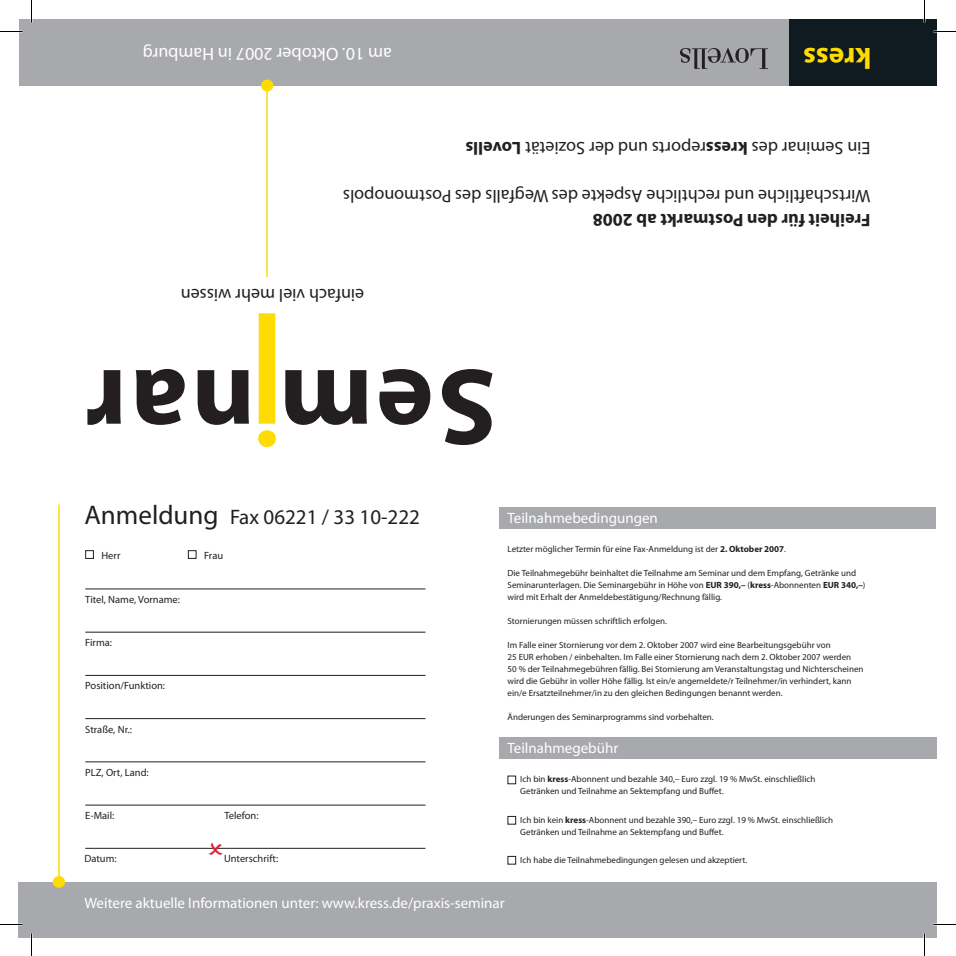
<style>
.page{position:relative;width:956px;height:956px;background:#fff}
.page>*{position:absolute;margin:0;border:0;box-sizing:border-box;transform-origin:0 0}
.t1{font:700 109.5px "Myriad Pro";letter-spacing:.03em;color:#231f20}
.t2{font:700 29.4px "Myriad Pro";color:#ffdc01}
.t3{font:21px "Myriad Pro";color:#231f20}
.t4{font:18px "Myriad Pro";color:#231f20}
.t5{font:700 18px "Myriad Pro";color:#231f20}
.t6{font:18px "Myriad Pro";color:#fff}
.t7{font:15px "Myriad Pro";color:#fff}
.t8{font:10.5px "Myriad Pro";color:#231f20}
.t9{font:9px/12px "Myriad Pro";color:#231f20}
.s1{font-weight:700}
.s2{font-size:27px}
</style>
<div class="page">
<svg style="left:258px;top:313px;width:18px;height:134px;background:#ffe024"></svg>
<div style="left:788px;top:19px;width:149px;height:67px;background:#101a21"></div>
<div style="left:19px;top:19px;width:769px;height:67px;background:#a8a9ad"></div>
<hr style="left:266px;top:89px;width:2px;height:188px;background:#ffdc01">
<div style="left:261px;top:80px;width:12px;height:11px;background:#ffdc01;border-radius:50%"></div>
<div style="left:508px;top:776px;width:8px;height:8px;border:1px solid #231f20"></div>
<div style="left:85px;top:550px;width:9px;height:9px;border:1px solid #231f20"></div>
<div style="left:188px;top:550px;width:8px;height:9px;border:1px solid #231f20"></div>
<div style="left:19px;top:882px;width:918px;height:55px;background:#a8a9ad"></div>
<hr style="left:58px;top:504px;width:2px;height:375px;background:#ffdc01">
<div style="left:53px;top:876px;width:12px;height:12px;background:#ffdc01;border-radius:50%"></div>
<hr style="left:85px;top:848px;width:340px;height:1px;background:#231f20">
<hr style="left:85px;top:805px;width:340px;height:1px;background:#231f20">
<hr style="left:85px;top:761px;width:340px;height:1px;background:#231f20">
<hr style="left:85px;top:718px;width:340px;height:1px;background:#231f20">
<hr style="left:85px;top:675px;width:340px;height:1px;background:#231f20">
<hr style="left:85px;top:632px;width:340px;height:1px;background:#231f20">
<hr style="left:85px;top:589px;width:340px;height:1px;background:#231f20">
<div style="left:508px;top:816px;width:8px;height:8px;border:1px solid #231f20"></div>
<div style="left:508px;top:856px;width:8px;height:8px;border:1px solid #231f20"></div>
<div style="left:499px;top:508px;width:437px;height:21px;background:#a8a9ad"></div>
<div style="left:499px;top:737px;width:438px;height:22px;background:#a8a9ad"></div>
<svg style="left:680px;top:48px;width:88px;height:21px"></svg>
<hr style="left:0;top:923px;width:22px;height:2px;background:#fff">
<hr style="left:933px;top:923px;width:23px;height:2px;background:#fff">
<hr style="left:923px;top:0;width:2px;height:22px;background:#fff">
<hr style="left:923px;top:933px;width:2px;height:23px;background:#fff">
<svg style="left:0;top:31px;width:22px;height:1px"></svg>
<svg style="left:933px;top:31px;width:23px;height:1px"></svg>
<svg style="left:0;top:924px;width:22px;height:1px"></svg>
<svg style="left:933px;top:924px;width:23px;height:1px"></svg>
<svg style="left:31px;top:0;width:1px;height:22px"></svg>
<svg style="left:31px;top:933px;width:1px;height:23px"></svg>
<svg style="left:924px;top:0;width:1px;height:22px"></svg>
<svg style="left:924px;top:933px;width:1px;height:23px"></svg>
<svg style="left:209px;top:847px;width:14px;height:2px"></svg>
<h3 class="t6" style="left:392px;top:64px;width:251px;rotate:-180deg">am 10. Oktober 2007 in Hamburg</h3>
<h2 class="t2" style="left:871px;top:74px;width:70px;rotate:-180deg">kress</h2>
<h3 class="t4" style="left:870px;top:157px;width:406px;rotate:-180deg">Ein Seminar des <span class="s1">kress</span>reports und der Sozietät <span class="s1">Lovells</span></h3>
<h3 class="t4" style="left:870px;top:205px;width:529px;rotate:-180deg">Wirtschaftliche und rechtliche Aspekte des Wegfalls des Postmonopols</h3>
<h3 class="t4" style="left:364px;top:305px;width:185px;rotate:-180deg">einfach viel mehr wissen</h3>
<h3 class="t5" style="left:870px;top:230px;width:279px;rotate:-180deg">Freiheit für den Postmarkt ab 2008</h3>
<h1 class="t1" style="left:497px;top:468px;width:413px;rotate:-180deg">Sem nar</h1>
<h3 class="t3" style="left:84px;top:505px;width:337px"><span class="s2">Anmeldung</span> Fax 06221 / 33 10-222</h3>
<p class="t8" style="left:101px;top:550px;width:21px">Herr</p>
<p class="t8" style="left:204px;top:550px;width:21px">Frau</p>
<p class="t8" style="left:85px;top:594px;width:96px">Titel, Name, Vorname:</p>
<p class="t8" style="left:85px;top:637px;width:28px">Firma:</p>
<p class="t8" style="left:85px;top:680px;width:81px">Position/Funktion:</p>
<p class="t8" style="left:85px;top:723px;width:48px">Straße, Nr.:</p>
<p class="t8" style="left:85px;top:766px;width:65px">PLZ, Ort, Land:</p>
<p class="t8" style="left:85px;top:810px;width:31px">E-Mail:</p>
<p class="t8" style="left:224px;top:810px;width:36px">Telefon:</p>
<p class="t8" style="left:84px;top:853px;width:34px">Datum:</p>
<p class="t8" style="left:224px;top:853px;width:56px">Unterschrift:</p>
<h3 class="t7" style="left:508px;top:510px;width:152px">Teilnahmebedingungen</h3>
<p class="t9" style="left:508px;top:543px;width:280px">Letzter möglicher Termin für eine Fax-Anmeldung ist der <span class="s1">2. Oktober 2007</span>.</p>
<p class="t9" style="left:508px;top:567px;width:359px">Die Teilnahmegebühr beinhaltet die Teilnahme am Seminar und dem Empfang, Getränke und<br>Seminarunterlagen. Die Seminargebühr in Höhe von <span class="s1">EUR 390,–</span> (<span class="s1">kress</span>-Abonnenten <span class="s1">EUR 340,–</span>) wird mit Erhalt der Anmeldebestätigung/Rechnung fällig.</p>
<p class="t9" style="left:508px;top:615px;width:161px">Stornierungen müssen schriftlich erfolgen.</p>
<p class="t9" style="left:508px;top:639px;width:358px">Im Falle einer Stornierung vor dem 2. Oktober 2007 wird eine Bearbeitungsgebühr von<br>25 EUR erhoben / einbehalten. Im Falle einer Stornierung nach dem 2. Oktober 2007 werden<br>50 % der Teilnahmegebühren fällig. Bei Stornierung am Veranstaltungstag und Nichterscheinen wird die Gebühr in voller Höhe fällig. Ist ein/e angemeldete/r Teilnehmer/in verhindert, kann ein/e Ersatzteilnehmer/in zu den gleichen Bedingungen benannt werden.</p>
<p class="t9" style="left:508px;top:711px;width:208px">Änderungen des Seminarprogramms sind vorbehalten.</p>
<h3 class="t7" style="left:508px;top:740px;width:112px">Teilnahmegebühr</h3>
<p class="t9" style="left:520px;top:774px;width:297px">Ich bin <span class="s1">kress</span>-Abonnent und bezahle 340,– Euro zzgl. 19 % MwSt. einschließlich<br>Getränken und Teilnahme an Sektempfang und Buffet.</p>
<p class="t9" style="left:520px;top:814px;width:314px">Ich bin kein <span class="s1">kress</span>-Abonnent und bezahle 390,– Euro zzgl. 19 % MwSt. einschließlich<br>Getränken und Teilnahme an Sektempfang und Buffet.</p>
<p class="t9" style="left:520px;top:854px;width:228px">Ich habe die Teilnahmebedingungen gelesen und akzeptiert.</p>
<h3 class="t7" style="left:84px;top:895px;width:422px">Weitere aktuelle Informationen unter: www.kress.de/praxis-seminar</h3>
</div>
